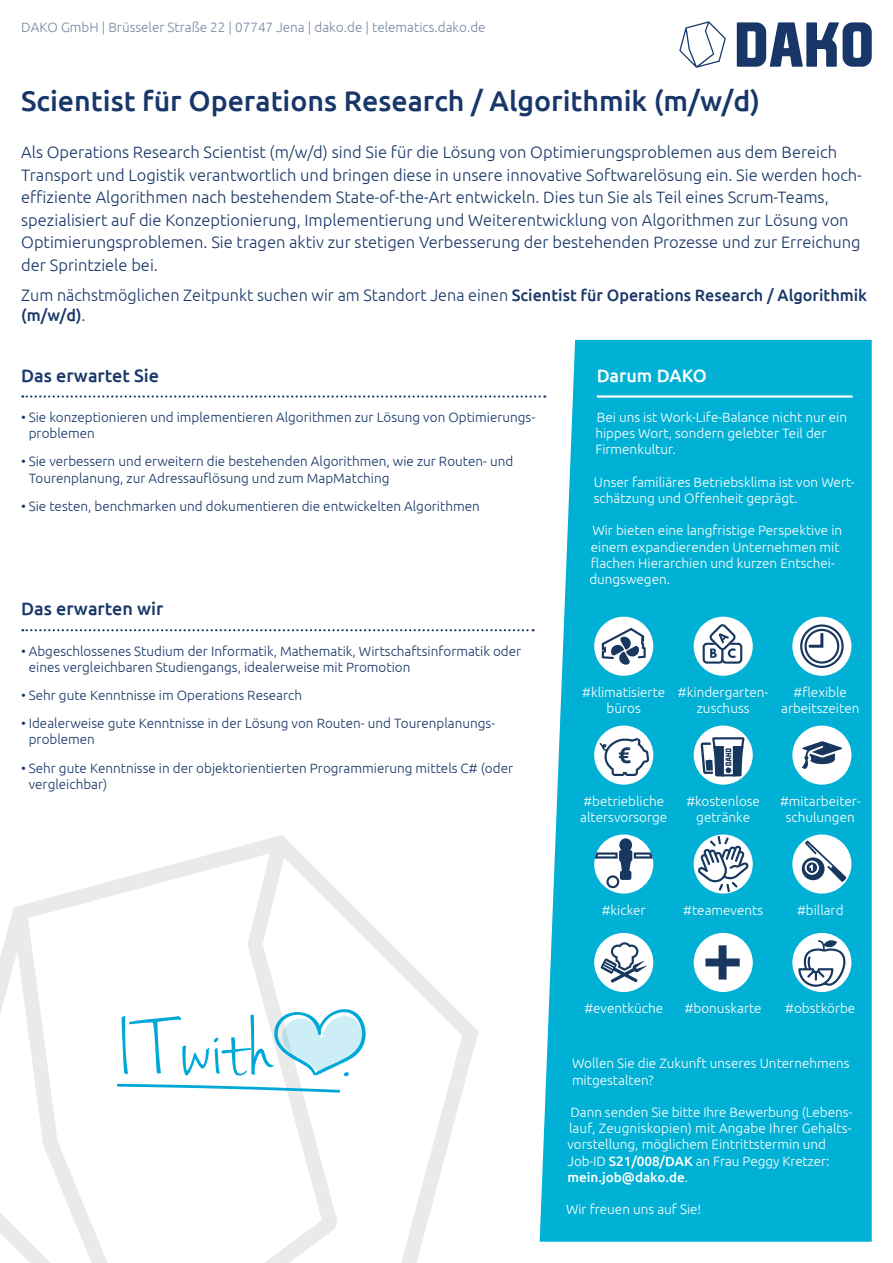
<style>
.page{position:relative;width:893px;height:1263px;background:#fff}
.page>*{position:absolute;margin:0;border:0;box-sizing:border-box;transform-origin:0 0}
.t1{font:500 28.5px "Ubuntu";color:#183768}
.t2{font:700 22.35px "Ubuntu";color:#17375e}
.t3{font:500 18px "Ubuntu";color:#183768}
.t4{font:500 18px "Ubuntu";color:#fff}
.t5{font:300 16.5px/22.5px "Ubuntu";color:#183768}
.t6{font:300 13.5px/16.2px "Ubuntu";color:#fff}
.t7{font:300 13.5px/16.2px "Ubuntu";color:#183768}
.t8{font:300 13.5px "Ubuntu";color:#7987a3}
.s1{font-weight:500}
</style>
<div class="page">
<div style="left:540px;top:340px;width:332px;height:902px;background:#00b1d5"></div>
<svg style="left:679px;top:21px;width:47px;height:47px"></svg>
<svg style="left:737px;top:22px;width:135px;height:45px"></svg>
<div style="left:792px;top:617px;width:59px;height:59px;background:#fff;border-radius:50%"></div>
<svg style="left:800px;top:624px;width:44px;height:44px"></svg>
<div style="left:594px;top:617px;width:59px;height:59px;background:#fff;border-radius:50%"></div>
<div style="left:594px;top:933px;width:59px;height:59px;background:#fff;border-radius:50%"></div>
<svg style="left:600px;top:942px;width:47px;height:41px"></svg>
<div style="left:694px;top:617px;width:59px;height:59px;background:#fff;border-radius:50%"></div>
<svg style="left:703px;top:624px;width:39px;height:40px"></svg>
<div style="left:792px;top:834px;width:59px;height:59px;background:#fff;border-radius:50%"></div>
<svg style="left:802px;top:840px;width:44px;height:42px"></svg>
<div style="left:792px;top:933px;width:59px;height:59px;background:#fff;border-radius:50%"></div>
<div style="left:694px;top:725px;width:59px;height:60px;background:#fff;border-radius:50%"></div>
<div style="left:594px;top:834px;width:59px;height:59px;background:#fff;border-radius:50%"></div>
<svg style="left:595px;top:838px;width:58px;height:50px"></svg>
<svg style="left:694px;top:834px;width:59px;height:59px"></svg>
<svg style="left:697px;top:836px;width:52px;height:56px"></svg>
<div style="left:694px;top:933px;width:59px;height:59px;background:#fff;border-radius:50%"></div>
<div style="left:792px;top:725px;width:59px;height:60px;background:#fff;border-radius:50%"></div>
<div style="left:594px;top:725px;width:59px;height:60px;background:#fff;border-radius:50%"></div>
<svg style="left:599px;top:738px;width:50px;height:38px"></svg>
<hr style="left:597px;top:395px;width:256px;height:3px;background:#fff">
<svg style="left:22px;top:395px;width:523px;height:3px"></svg>
<svg style="left:22px;top:629px;width:512px;height:2px"></svg>
<svg style="left:802px;top:741px;width:40px;height:28px"></svg>
<svg style="left:602px;top:628px;width:44px;height:37px"></svg>
<div style="left:712px;top:737px;width:32px;height:11px;border:2px solid #17375e"></div>
<svg style="left:701px;top:742px;width:44px;height:35px"></svg>
<svg style="left:798px;top:937px;width:47px;height:50px"></svg>
<svg style="left:705px;top:945px;width:35px;height:34px"></svg>
<svg style="left:0;top:835px;width:479px;height:428px"></svg>
<svg style="left:117px;top:1084px;width:223px;height:9px"></svg>
<svg style="left:122px;top:1001px;width:246px;height:75px"></svg>
<p class="t8" style="left:21px;top:19px;width:466px">DAKO GmbH | Brüsseler Straße 22 | 07747 Jena | dako.de | telematics.dako.de</p>
<h1 class="t1" style="left:21px;top:83px;width:740px">Scientist für Operations Research / Algorithmik (m/w/d)</h1>
<p class="t5" style="left:21px;top:141px;width:842px">Als Operations Research Scientist (m/w/d) sind Sie für die Lösung von Optimierungsproblemen aus dem Bereich Transport und Logistik verantwortlich und bringen diese in unsere innovative Softwarelösung ein. Sie werden hoch&shy;effiziente Algorithmen nach bestehendem State-of-the-Art entwickeln. Dies tun Sie als Teil eines Scrum-Teams, spezialisiert auf die Konzeptionierung, Implementierung und Weiterentwicklung von Algorithmen zur Lösung von Optimierungsproblemen. Sie tragen aktiv zur stetigen Verbesserung der bestehenden Prozesse und zur Erreichung der Sprintziele bei.</p>
<p class="t5" style="left:21px;top:285px;width:847px;line-height:19.8px">Zum nächstmöglichen Zeitpunkt suchen wir am Standort Jena einen <span class="s1">Scientist für Operations Research / Algorithmik (m/w/d)</span>.</p>
<h3 class="t3" style="left:21px;top:364px;width:139px">Das erwartet Sie</h3>
<h3 class="t4" style="left:597px;top:364px;width:112px">Darum DAKO</h3>
<p class="t7" style="left:29px;top:409px;width:508px;text-indent:-8px">• Sie konzeptionieren und implementieren Algorithmen zur Lösung von Optimierungs&shy;problemen</p>
<p class="t7" style="left:29px;top:453px;width:486px;text-indent:-7px">• Sie verbessern und erweitern die bestehenden Algorithmen, wie zur Routen- und<br>Tourenplanung, zur Adressauflösung und zum MapMatching</p>
<p class="t7" style="left:21px;top:497px;width:460px">• Sie testen, benchmarken und dokumentieren die entwickelten Algorithmen</p>
<h3 class="t3" style="left:21px;top:597px;width:144px">Das erwarten wir</h3>
<p class="t7" style="left:29px;top:642px;width:494px;text-indent:-8px">• Abgeschlossenes Studium der Informatik, Mathematik, Wirtschaftsinformatik oder eines vergleichbaren Studiengangs, idealerweise mit Promotion</p>
<p class="t7" style="left:21px;top:687px;width:282px">• Sehr gute Kenntnisse im Operations Research</p>
<p class="t7" style="left:29px;top:715px;width:468px;text-indent:-8px">• Idealerweise gute Kenntnisse in der Lösung von Routen- und Tourenplanungs&shy;problemen</p>
<p class="t7" style="left:29px;top:759px;width:486px;text-indent:-8px">• Sehr gute Kenntnisse in der objektorientierten Programmierung mittels C# (oder vergleichbar)</p>
<p class="t6" style="left:595px;top:409px;width:253px">Bei uns ist Work-Life-Balance nicht nur ein hippes Wort, sondern gelebter Teil der<br>Firmenkultur.</p>
<p class="t6" style="left:594px;top:473px;width:262px">Unser familiäres Betriebsklima ist von Wert&shy;schätzung und Offenheit geprägt.</p>
<p class="t6" style="left:589px;top:522px;width:254px">Wir bieten eine langfristige Perspektive in einem expandierenden Unternehmen mit flachen Hierarchien und kurzen Entschei&shy;dungswegen.</p>
<p class="t6" style="left:582px;top:684px;width:85px;text-align:center">#klimatisierte büros</p>
<p class="t6" style="left:678px;top:684px;width:92px;text-align:center">#kindergarten&shy;zuschuss</p>
<p class="t6" style="left:781px;top:684px;width:80px;text-align:center">#flexible arbeitszeiten</p>
<h2 class="t2" style="left:618px;top:741px;width:14px">€</h2>
<p class="t6" style="left:580px;top:792px;width:88px">#betriebliche altersvorsorge</p>
<p class="t6" style="left:686px;top:792px;width:75px;text-align:center">#kostenlose getränke</p>
<p class="t6" style="left:780px;top:792px;width:82px;text-align:center">#mitarbeiter&shy;schulungen</p>
<p class="t6" style="left:602px;top:901px;width:45px">#kicker</p>
<p class="t6" style="left:683px;top:901px;width:81px">#teamevents</p>
<p class="t6" style="left:797px;top:901px;width:48px">#billard</p>
<p class="t6" style="left:584px;top:1000px;width:80px">#eventküche</p>
<p class="t6" style="left:685px;top:1000px;width:78px">#bonuskarte</p>
<p class="t6" style="left:785px;top:1000px;width:72px">#obstkörbe</p>
<p class="t6" style="left:572px;top:1055px;width:279px">Wollen Sie die Zukunft unseres Unternehmens mitgestalten?</p>
<p class="t6" style="left:567px;top:1104px;width:286px">Dann senden Sie bitte Ihre Bewerbung (Lebens&shy;lauf, Zeugniskopien) mit Angabe Ihrer Gehalts&shy;vorstellung, möglichem Eintrittstermin und Job-ID <span class="s1">S21/008/DAK</span> an Frau Peggy Kretzer: <span class="s1">mein.job@dako.de</span>.</p>
<p class="t6" style="left:566px;top:1201px;width:137px">Wir freuen uns auf Sie!</p>
</div>
